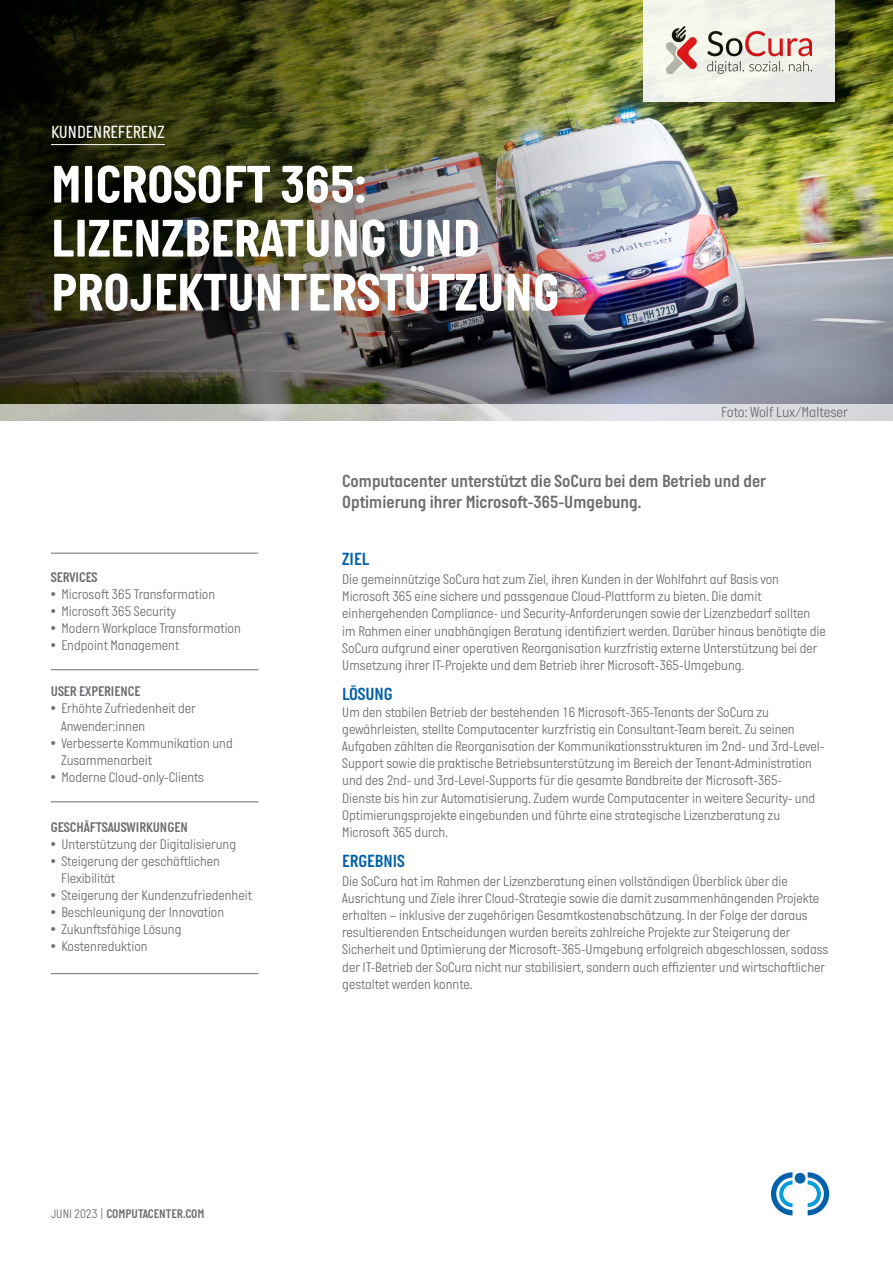
<style>
.page{position:relative;width:893px;height:1263px;background:#fff}
.page>*{position:absolute;margin:0;border:0;box-sizing:border-box;transform-origin:0 0}
.t1{font:700 54px "Italian Plate No One";color:#fff}
.Subtitle{font:18px "Italian Plate No One D Bd";color:#6c6d70}
.Body{font:18px "Italian Plate No One D Bd";color:#0161aa}
.t2{font:18px "Italian Plate No One";color:#fff}
.Body-2{font:300 15px "Italian Plate No One";color:#6c6d70}
.Body-3{font:300 14.25px/17.1px "Italian Plate No One";color:#6c6d70}
.Body-4{font:14.25px "Italian Plate No One D Bd";color:#6c6d70}
.t3{font:12.75px "Italian Plate No One D Bd";color:#6c6d70}
.s1{font-family:"Italian Plate No One";font-weight:300}
</style>
<div class="page">
<img style="left:689px;top:0;width:204px;height:404px">
<img style="left:0;top:0;width:689px;height:404px">
<div style="left:643px;top:0;width:192px;height:102px;background:#f0f2e9"></div>
<img style="left:667px;top:27px;width:144px;height:47px">
<hr style="left:51px;top:973px;width:207px;height:1px;background:#6c6d70">
<hr style="left:51px;top:553px;width:207px;height:1px;background:#6c6d70">
<hr style="left:51px;top:669px;width:207px;height:1px;background:#6c6d70">
<hr style="left:51px;top:801px;width:207px;height:1px;background:#6c6d70">
<svg style="left:0;top:404px;width:893px;height:17px;background:#cccdcc"></svg>
<svg style="left:771px;top:1172px;width:21px;height:43px"></svg>
<svg style="left:808px;top:1172px;width:21px;height:43px"></svg>
<div style="left:795px;top:1173px;width:10px;height:10px;background:#0161aa;border-radius:50%"></div>
<hr style="left:51px;top:144px;width:114px;height:1px;background:#fff">
<p class="t2" style="left:51px;top:122px;width:115px">KUNDENREFERENZ</p>
<p class="t1" style="left:51px;top:155px;width:316px">MICROSOFT 365:</p>
<p class="t1" style="left:51px;top:209px;width:431px">LIZENZBERATUNG UND</p>
<p class="t1" style="left:51px;top:263px;width:510px">PROJEKTUNTERSTÜTZUNG</p>
<p class="Body-2" style="left:721px;top:404px;width:128px">Foto: Wolf Lux/Malteser</p>
<p class="Body-4" style="left:51px;top:569px;width:48px">SERVICES</p>
<p class="Body-3" style="left:51px;top:586px;width:166px">• Microsoft 365 Transformation</p>
<p class="Body-3" style="left:51px;top:603px;width:127px">• Microsoft 365 Security</p>
<p class="Body-3" style="left:51px;top:620px;width:191px">• Modern Workplace Transformation</p>
<p class="Body-3" style="left:51px;top:638px;width:130px">• Endpoint Management</p>
<p class="Body-4" style="left:51px;top:684px;width:91px">USER EXPERIENCE</p>
<p class="Body-3" style="left:51px;top:701px;width:146px">• Erhöhte Zufriedenheit der</p>
<p class="Body-3" style="left:61px;top:718px;width:86px">Anwender:innen</p>
<p class="Body-3" style="left:61px;top:735px;width:173px;text-indent:-10px">• Verbesserte Kommunikation und<br>Zusammenarbeit</p>
<p class="Body-3" style="left:51px;top:769px;width:155px">• Moderne Cloud-only-Clients</p>
<p class="Body-4" style="left:51px;top:819px;width:138px">GESCHÄFTSAUSWIRKUNGEN</p>
<p class="Body-3" style="left:51px;top:836px;width:187px">• Unterstützung der Digitalisierung</p>
<p class="Body-3" style="left:61px;top:853px;width:160px;text-indent:-10px">• Steigerung der geschäftlichen<br>Flexibilität</p>
<p class="Body-3" style="left:51px;top:887px;width:203px">• Steigerung der Kundenzufriedenheit</p>
<p class="Body-3" style="left:51px;top:904px;width:175px">• Beschleunigung der Innovation</p>
<p class="Body-3" style="left:51px;top:921px;width:132px">• Zukunftsfähige Lösung</p>
<p class="Body-3" style="left:51px;top:939px;width:98px">• Kostenreduktion</p>
<p class="t3" style="left:51px;top:1206px;width:155px"><span class="s1">JUNI 2023 |</span> COMPUTACENTER.COM</p>
<p class="Subtitle" style="left:342px;top:471px;width:426px">Computacenter unterstützt die SoCura bei dem Betrieb und der</p>
<p class="Subtitle" style="left:342px;top:492px;width:301px">Optimierung ihrer Microsoft-365-Umgebung.</p>
<p class="Body" style="left:342px;top:549px;width:28px">ZIEL</p>
<p class="Body-3" style="left:342px;top:571px;width:485px">Die gemeinnützige SoCura hat zum Ziel, ihren Kunden in der Wohlfahrt auf Basis von Microsoft 365 eine sichere und passgenaue Cloud-Plattform zu bieten. Die damit einhergehenden Compliance- und Security-Anforderungen sowie der Lizenzbedarf sollten im Rahmen einer unabhängigen Beratung identifiziert werden. Darüber hinaus benötigte die SoCura aufgrund einer operativen Reorganisation kurzfristig externe Unterstützung bei der Umsetzung ihrer IT-Projekte und dem Betrieb ihrer Microsoft-365-Umgebung.</p>
<p class="Body" style="left:342px;top:684px;width:52px">LÖSUNG</p>
<p class="Body-3" style="left:342px;top:704px;width:484px">Um den stabilen Betrieb der bestehenden 16 Microsoft-365-Tenants der SoCura zu gewährleisten, stellte Computacenter kurzfristig ein Consultant-Team bereit. Zu seinen Aufgaben zählten die Reorganisation der Kommunikationsstrukturen im 2nd- und 3rd-Level-Support sowie die praktische Betriebsunterstützung im Bereich der Tenant-Administration und des 2nd- und 3rd-Level-Supports für die gesamte Bandbreite der Microsoft-365- Dienste bis hin zur Automatisierung. Zudem wurde Computacenter in weitere Security- und Optimierungsprojekte eingebunden und führte eine strategische Lizenzberatung zu Microsoft 365 durch.</p>
<p class="Body" style="left:342px;top:851px;width:64px">ERGEBNIS</p>
<p class="Body-3" style="left:342px;top:873px;width:488px">Die SoCura hat im Rahmen der Lizenzberatung einen vollständigen Überblick über die Ausrichtung und Ziele ihrer Cloud-Strategie sowie die damit zusammenhängenden Projekte erhalten – inklusive der zugehörigen Gesamtkostenabschätzung. In der Folge der daraus resultierenden Entscheidungen wurden bereits zahlreiche Projekte zur Steigerung der Sicherheit und Optimierung der Microsoft-365-Umgebung erfolgreich abgeschlossen, sodass der IT-Betrieb der SoCura nicht nur stabilisiert, sondern auch effizienter und wirtschaftlicher gestaltet werden konnte.</p>
</div>
